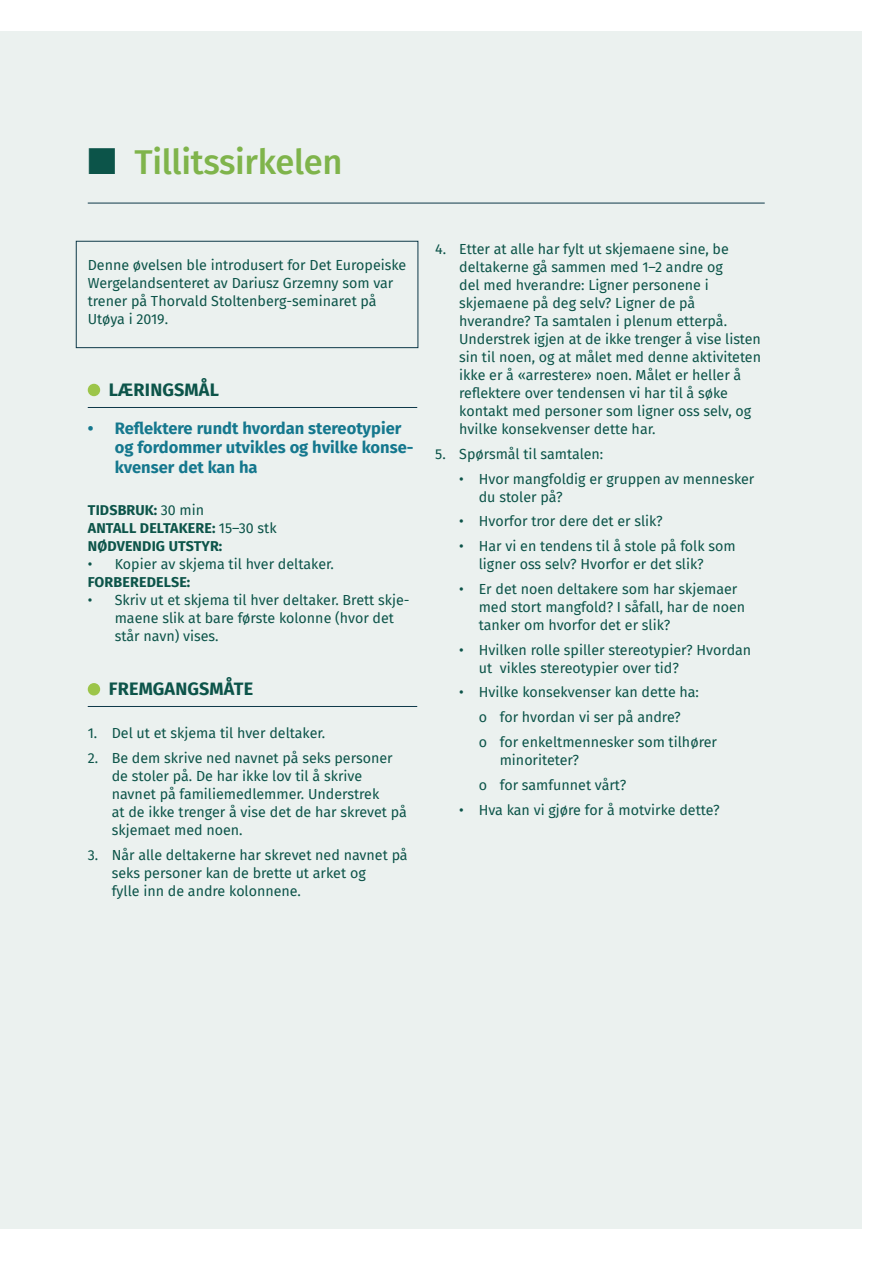
<style>
.page{position:relative;width:893px;height:1263px;background:#fff}
.page>*{position:absolute;margin:0;border:0;box-sizing:border-box;transform-origin:0 0}
.t1{font:500 34.5px "Fira Sans";letter-spacing:-.01em;color:#7fb44b}
.Tips{font:700 18px "Fira Sans";letter-spacing:.01em;color:#0c5449}
.t2{font:700 16.5px/19.5px "Fira Sans";color:#15788e}
.t3{font:14.25px/18px "Fira Sans";color:#0c5449}
.t4{font:700 14.25px "Fira Sans";letter-spacing:.01em;color:#0c5449}
.s1{color:#0c5449}
.s2{font-weight:400}
</style>
<div class="page">
<div style="left:0;top:31px;width:862px;height:1198px;background:#ebf1ef"></div>
<hr style="left:0;top:31px;width:1px;height:1198px;background:#f9faef">
<hr style="left:88px;top:706px;width:329px;height:1px;background:#0e3949">
<div style="left:88px;top:384px;width:12px;height:12px;background:#9cc549;border-radius:50%"></div>
<div style="left:88px;top:683px;width:12px;height:12px;background:#9cc549;border-radius:50%"></div>
<div style="left:76px;top:241px;width:342px;height:107px;border:1px solid #0e3949"></div>
<hr style="left:88px;top:407px;width:329px;height:1px;background:#0e3949">
<hr style="left:88px;top:203px;width:677px;height:1px;background:#0e3949">
<p class="t1" style="left:88px;top:134px;width:256px"><span class="s1">■</span> Tillitssirkelen</p>
<p class="t3" style="left:88px;top:256px;width:320px">Denne øvelsen ble introdusert for Det Europeiske Wergelandsenteret av Dariusz Grzemny som var trener på Thorvald Stoltenberg-seminaret på Utøya i 2019.</p>
<p class="Tips" style="left:109px;top:375px;width:112px">LÆRINGSMÅL</p>
<p class="t2" style="left:115px;top:417px;width:300px;text-indent:-27px">• Reflektere rundt hvordan stereotypier og fordommer utvikles og hvilke konse&shy;kvenser det kan ha</p>
<p class="t4" style="left:88px;top:498px;width:118px">TIDSBRUK: <span class="s2">30 min</span></p>
<p class="t4" style="left:88px;top:516px;width:190px">ANTALL DELTAKERE: <span class="s2">15–30 stk</span></p>
<p class="t4" style="left:88px;top:534px;width:136px">NØDVENDIG UTSTYR:</p>
<p class="t3" style="left:88px;top:555px;width:248px">• Kopier av skjema til hver deltaker.</p>
<p class="t4" style="left:88px;top:570px;width:104px">FORBEREDELSE:</p>
<p class="t3" style="left:115px;top:591px;width:296px;text-indent:-27px">• Skriv ut et skjema til hver deltaker. Brett skje&shy;maene slik at bare første kolonne (hvor det står navn) vises.</p>
<p class="Tips" style="left:109px;top:674px;width:146px">FREMGANGSMÅTE</p>
<p class="t3" style="left:88px;top:724px;width:239px">1. Del ut et skjema til hver deltaker.</p>
<p class="t3" style="left:112px;top:749px;width:297px;text-indent:-24px">2. Be dem skrive ned navnet på seks personer de stoler på. De har ikke lov til å skrive navnet på familiemedlemmer. Understrek<br>at de ikke trenger å vise det de har skrevet på skjemaet med noen.</p>
<p class="t3" style="left:112px;top:845px;width:297px;text-indent:-24px">3. Når alle deltakerne har skrevet ned navnet på seks personer kan de brette ut arket og<br>fylle inn de andre kolonnene.</p>
<p class="t3" style="left:459px;top:240px;width:303px;text-indent:-24px">4. Etter at alle har fylt ut skjemaene sine, be deltakerne gå sammen med 1–2 andre og<br>del med hverandre: Ligner personene i skjemaene på deg selv? Ligner de på hverandre? Ta samtalen i plenum etterpå.<br>Understrek igjen at de ikke trenger å vise listen sin til noen, og at målet med denne aktiviteten ikke er å «arrestere» noen. Målet er heller å reflektere over tendensen vi har til å søke kontakt med personer som ligner oss selv, og hvilke konsekvenser dette har.</p>
<p class="t3" style="left:435px;top:445px;width:170px">5. Spørsmål til samtalen:</p>
<p class="t3" style="left:479px;top:469px;width:277px;text-indent:-20px">• Hvor mangfoldig er gruppen av mennesker du stoler på?</p>
<p class="t3" style="left:459px;top:512px;width:205px">• Hvorfor tror dere det er slik?</p>
<p class="t3" style="left:479px;top:537px;width:258px;text-indent:-20px">• Har vi en tendens til å stole på folk som ligner oss selv? Hvorfor er det slik?</p>
<p class="t3" style="left:479px;top:580px;width:268px;text-indent:-20px">• Er det noen deltakere som har skjemaer med stort mangfold? I såfall, har de noen tanker om hvorfor det er slik?</p>
<p class="t3" style="left:479px;top:640px;width:274px;text-indent:-20px">• Hvilken rolle spiller stereotypier? Hvordan ut vikles stereotypier over tid?</p>
<p class="t3" style="left:459px;top:683px;width:241px">• Hvilke konsekvenser kan dette ha:</p>
<p class="t3" style="left:479px;top:708px;width:204px">o for hvordan vi ser på andre?</p>
<p class="t3" style="left:500px;top:733px;width:219px;text-indent:-21px">o for enkeltmennesker som tilhører minoriteter?</p>
<p class="t3" style="left:479px;top:775px;width:149px">o for samfunnet vårt?</p>
<p class="t3" style="left:459px;top:800px;width:262px">• Hva kan vi gjøre for å motvirke dette?</p>
</div>
